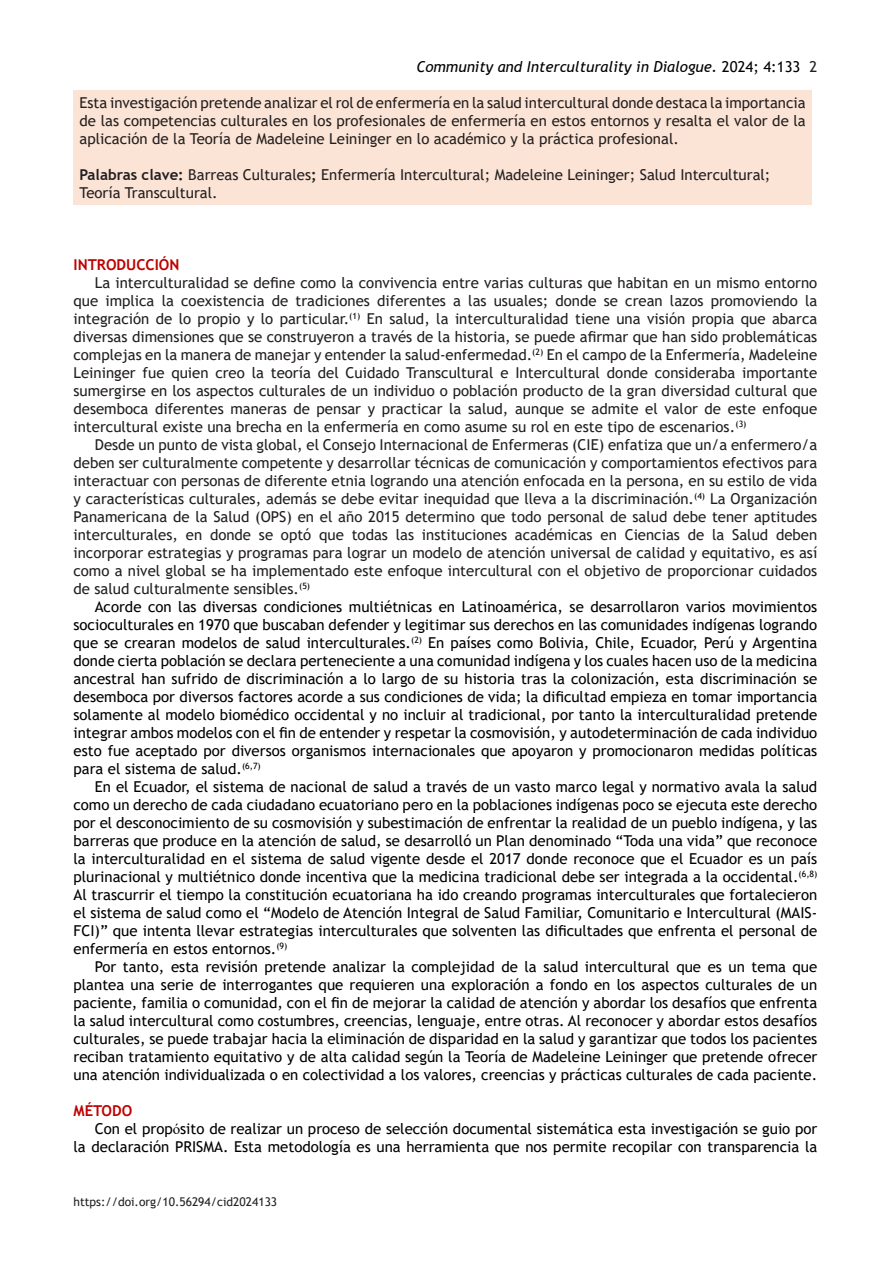
<style>
.page{position:relative;width:893px;height:1263px;background:#fff}
.page>*{position:absolute;margin:0;border:0;box-sizing:border-box;transform-origin:0 0}
.t1{font:15px/18px "Trebuchet MS";color:#000;text-align:justify}
.t2{font:15px/18px "Trebuchet MS";color:#231f20;text-align:justify}
.t3{font:italic 15px "Trebuchet MS";color:#000}
.t4{font:700 15px "Trebuchet MS";color:#be0000}
.t5{font:700 15px "Trebuchet MS";color:#c00000}
.t6{font:12px "Trebuchet MS";color:#231f20}
.s1{font-style:normal}
.s2{font-style:normal;color:#231f20}
.s3{font-weight:700}
.s4{font-family:"Times New Roman"}
</style>
<div class="page">
<div style="left:74px;top:90px;width:738px;height:114px;background:#fbe4d5"></div>
<p class="t3" style="left:416px;top:58px;width:402px">Community and Interculturality in Dialogue. <span class="s1">2024; 4:133</span> <span class="s2">2</span></p>
<p class="t2" style="left:80px;top:94px;width:728px">Esta investigación pretende analizar el rol de enfermería en la salud intercultural donde destaca la importancia de las competencias culturales en los profesionales de enfermería en estos entornos y resalta el valor de la aplicación de la Teoría de Madeleine Leininger en lo académico y la práctica profesional.</p>
<p class="t2" style="left:80px;top:166px;width:692px"><span class="s3">Palabras clave:</span> Barreas Culturales<span class="s3">;</span> Enfermería Intercultural; Madeleine Leininger; Salud Intercultural;<br>Teoría Transcultural.</p>
<p class="t4" style="left:74px;top:255px;width:107px">INTRODUCCIÓN</p>
<p class="t2" style="left:74px;top:274px;width:745px;text-indent:21px">La interculturalidad se define como la convivencia entre varias culturas que habitan en un mismo entorno que implica la coexistencia de tradiciones diferentes a las usuales; donde se crean lazos promoviendo la integración de lo propio y lo particular.<sup>(1)</sup> En salud, la interculturalidad tiene una visión propia que abarca diversas dimensiones que se construyeron a través de la historia, se puede afirmar que han sido problemáticas complejas en la manera de manejar y entender la salud-enfermedad.<sup>(2)</sup> En el campo de la Enfermería, Madeleine Leininger fue quien creo la teoría del Cuidado Transcultural e Intercultural donde consideraba importante sumergirse en los aspectos culturales de un individuo o población producto de la gran diversidad cultural que desemboca diferentes maneras de pensar y practicar la salud, aunque se admite el valor de este enfoque intercultural existe una brecha en la enfermería en como asume su rol en este tipo de escenarios.<sup>(3)</sup></p>
<p class="t2" style="left:74px;top:436px;width:745px;text-indent:21px">Desde un punto de vista global, el Consejo Internacional de Enfermeras (CIE) enfatiza que un/a enfermero/a deben ser culturalmente competente y desarrollar técnicas de comunicación y comportamientos efectivos para interactuar con personas de diferente etnia logrando una atención enfocada en la persona, en su estilo de vida y características culturales, además se debe evitar inequidad que lleva a la discriminación.<sup>(4)</sup> La Organización Panamericana de la Salud (OPS) en el año 2015 determino que todo personal de salud debe tener aptitudes interculturales, en donde se optó que todas las instituciones académicas en Ciencias de la Salud deben incorporar estrategias y programas para lograr un modelo de atención universal de calidad y equitativo, es así como a nivel global se ha implementado este enfoque intercultural con el objetivo de proporcionar cuidados de salud culturalmente sensibles.<sup>(5)</sup></p>
<p class="t1" style="left:74px;top:598px;width:745px;text-indent:21px">Acorde con las diversas condiciones multiétnicas en Latinoamérica, se desarrollaron varios movimientos socioculturales en 1970 que buscaban defender y legitimar sus derechos en las comunidades indígenas logrando que se crearan modelos de salud interculturales.<sup>(2)</sup> En países como Bolivia, Chile, Ecuador, Perú y Argentina donde cierta población se declara perteneciente a una comunidad indígena y los cuales hacen uso de la medicina ancestral han sufrido de discriminación a lo largo de su historia tras la colonización, esta discriminación se desemboca por diversos factores acorde a sus condiciones de vida; la dificultad empieza en tomar importancia solamente al modelo biomédico occidental y no incluir al tradicional, por tanto la interculturalidad pretende integrar ambos modelos con el fin de entender y respetar la cosmovisión, y autodeterminación de cada individuo esto fue aceptado por diversos organismos internacionales que apoyaron y promocionaron medidas políticas para el sistema de salud.<sup>(6,7)</sup></p>
<p class="t1" style="left:74px;top:778px;width:745px;text-indent:21px">En el Ecuador, el sistema de nacional de salud a través de un vasto marco legal y normativo avala la salud como un derecho de cada ciudadano ecuatoriano pero en la poblaciones indígenas poco se ejecuta este derecho por el desconocimiento de su cosmovisión y subestimación de enfrentar la realidad de un pueblo indígena, y las barreras que produce en la atención de salud, se desarrolló un Plan denominado “Toda una vida” que reconoce la interculturalidad en el sistema de salud vigente desde el 2017 donde reconoce que el Ecuador es un país plurinacional y multiétnico donde incentiva que la medicina tradicional debe ser integrada a la occidental.<sup>(6,8)<br></sup>Al trascurrir el tiempo la constitución ecuatoriana ha ido creando programas interculturales que fortalecieron el sistema de salud como el “Modelo de Atención Integral de Salud Familiar, Comunitario e Intercultural (MAIS-FCI)” que intenta llevar estrategias interculturales que solventen las dificultades que enfrenta el personal de enfermería en estos entornos.<sup>(9)</sup></p>
<p class="t1" style="left:74px;top:958px;width:745px;text-indent:21px">Por tanto, esta revisión pretende analizar la complejidad de la salud intercultural que es un tema que plantea una serie de interrogantes que requieren una exploración a fondo en los aspectos culturales de un paciente, familia o comunidad, con el fin de mejorar la calidad de atención y abordar los desafíos que enfrenta la salud intercultural como costumbres, creencias, lenguaje, entre otras. Al reconocer y abordar estos desafíos culturales, se puede trabajar hacia la eliminación de disparidad en la salud y garantizar que todos los pacientes reciban tratamiento equitativo y de alta calidad según la Teoría de Madeleine Leininger que pretende ofrecer una atención individualizada o en colectividad a los valores, creencias y prácticas culturales de cada paciente.</p>
<p class="t5" style="left:74px;top:1101px;width:60px">MÉTODO</p>
<p class="t1" style="left:74px;top:1120px;width:745px;text-align:right">Con el prop<span class="s4">ó</span>sito de realizar un proceso de selección documental sistemática esta investigación se guio por<br>la declaración PRISMA. Esta metodología es una herramienta que nos permite recopilar con transparencia la</p>
<p class="t6" style="left:74px;top:1194px;width:205px">https://doi.org/10.56294/cid2024133</p>
</div>
